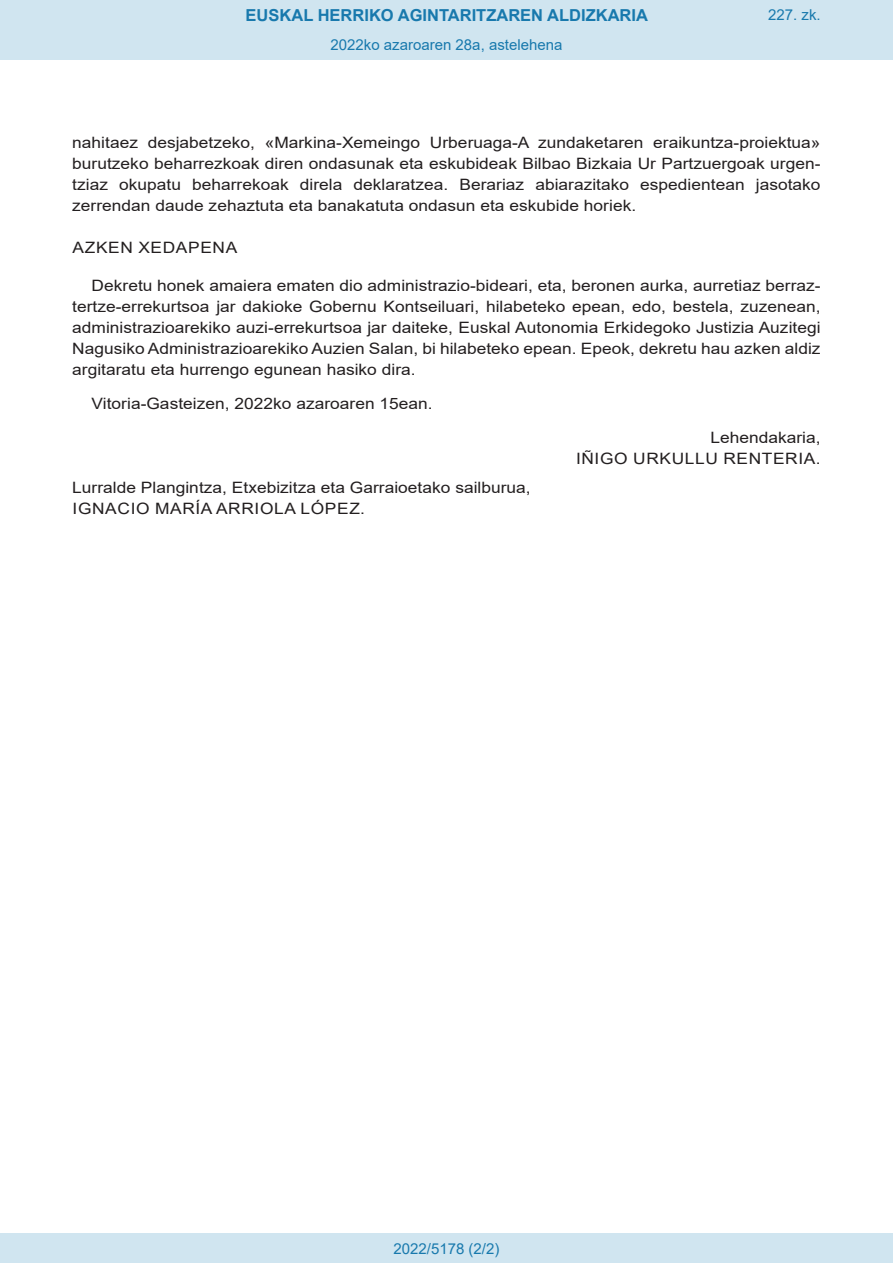
<style>
.page{position:relative;width:893px;height:1263px;background:#fff}
.page>*{position:absolute;margin:0;border:0;box-sizing:border-box;transform-origin:0 0}
.t1{font:700 16.5px "Arial";color:#1879ad}
.BOPVDetalle{font:15.6px/21px "Arial";color:#231f20;text-align:justify;scale:1.11 1}
.BOPVFirmaPuesto{font:15.6px "Arial";color:#231f20;scale:1.11 1}
.BOPVFirmaLugFec{font:15.6px "Arial";color:#231f20;scale:1.11 1}
.BOPVFirmaNombre{font:15.6px "Arial";letter-spacing:.035em;color:#231f20;scale:1.11 1}
.BOPVNombreLehen2{font:15.6px "Arial";letter-spacing:.035em;color:#231f20;scale:1.11 1}
.BOPVDisposicion{font:15.6px "Arial";letter-spacing:.035em;color:#231f20;scale:1.11 1}
.BOPVPuestoLehen2{font:15.6px "Arial";color:#231f20;scale:1.11 1}
.Paginacion_Centro{font:15px "Arial";color:#1879ad}
</style>
<div class="page">
<div style="left:0;top:0;width:893px;height:60px;background:#d0e5f0"></div>
<div style="left:0;top:1233px;width:893px;height:30px;background:#d0e5f0"></div>
<p class="t1" style="left:246px;top:3px;width:404px">EUSKAL HERRIKO AGINTARITZAREN ALDIZKARIA</p>
<p class="Paginacion_Centro" style="left:331px;top:35px;width:233px">2022ko azaroaren 28a, astelehena</p>
<p class="Paginacion_Centro" style="left:768px;top:5px;width:54px">227. zk.</p>
<p class="BOPVDetalle" style="left:72px;top:132px;width:676px">nahitaez desjabetzeko, «Markina-Xemeingo Urberuaga-A zundaketaren eraikuntza-proiektua» burutzeko beharrezkoak diren ondasunak eta eskubideak Bilbao Bizkaia Ur Partzuergoak urgen&shy;tziaz okupatu beharrekoak direla deklaratzea. Berariaz abiarazitako espedientean jasotako zerrendan daude zehaztuta eta banakatuta ondasun eta eskubide horiek.</p>
<p class="BOPVDisposicion" style="left:73px;top:237px;width:150px">AZKEN XEDAPENA</p>
<p class="BOPVDetalle" style="left:72px;top:275px;width:676px;text-indent:19px">Dekretu honek amaiera ematen dio administrazio-bideari, eta, beronen aurka, aurretiaz berraz&shy;tertze-errekurtsoa jar dakioke Gobernu Kontseiluari, hilabeteko epean, edo, bestela, zuzenean, administrazioarekiko auzi-errekurtsoa jar daiteke, Euskal Autonomia Erkidegoko Justizia Auzitegi Nagusiko Administrazioarekiko Auzien Salan, bi hilabeteko epean. Epeok, dekretu hau azken aldiz argitaratu eta hurrengo egunean hasiko dira.</p>
<p class="BOPVFirmaLugFec" style="left:92px;top:393px;width:309px">Vitoria-Gasteizen, 2022ko azaroaren 15ean.</p>
<p class="BOPVPuestoLehen2" style="left:710px;top:427px;width:101px">Lehendakaria,</p>
<p class="BOPVNombreLehen2" style="left:576px;top:448px;width:222px">IÑIGO URKULLU RENTERIA.</p>
<p class="BOPVFirmaPuesto" style="left:72px;top:477px;width:415px">Lurralde Plangintza, Etxebizitza eta Garraioetako sailburua,</p>
<p class="BOPVFirmaNombre" style="left:73px;top:498px;width:265px">IGNACIO MARÍA ARRIOLA LÓPEZ.</p>
<p class="Paginacion_Centro" style="left:393px;top:1238px;width:107px">2022/5178 (2/2)</p>
</div>
